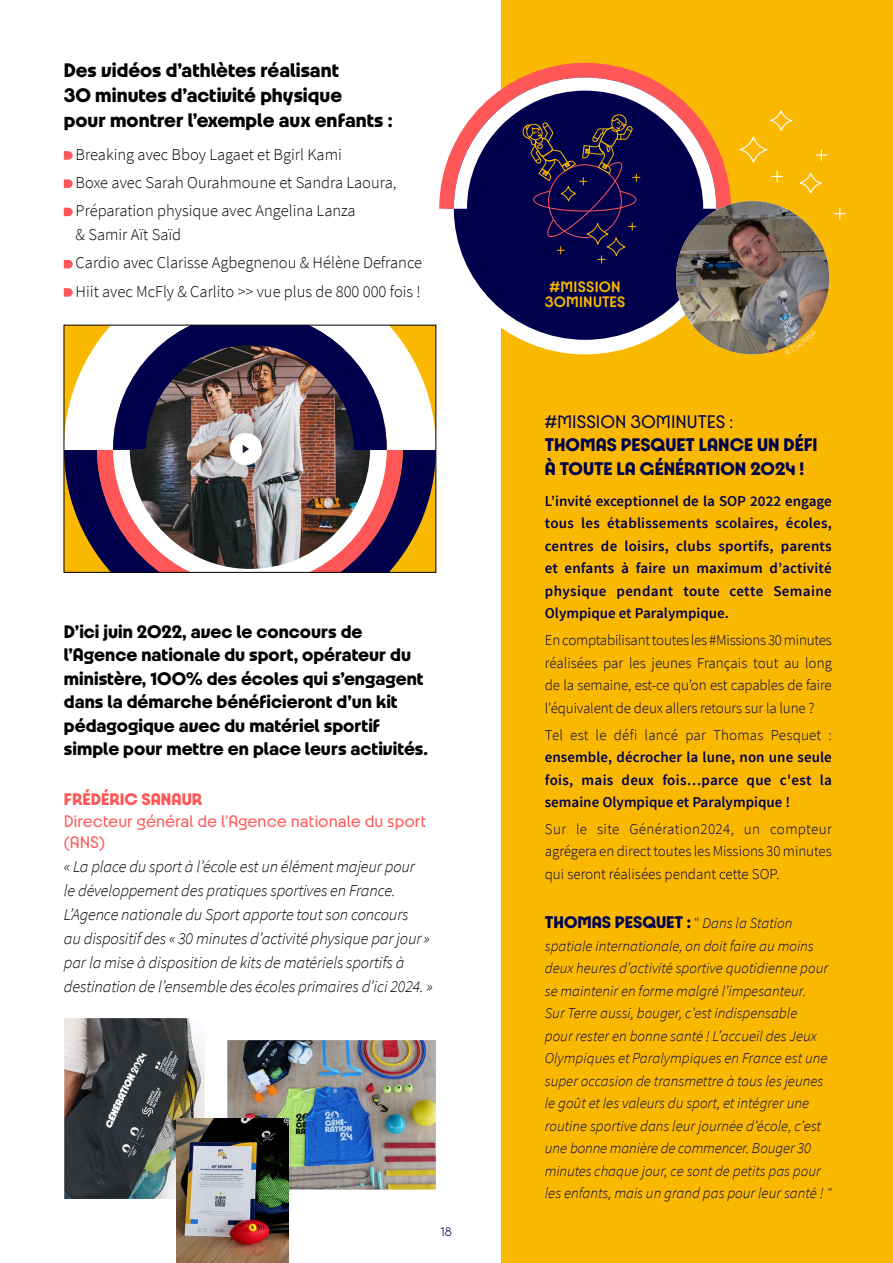
<style>
.page{position:relative;width:893px;height:1263px;background:#fff}
.page>*{position:absolute;margin:0;border:0;box-sizing:border-box;transform-origin:0 0}
.Texte_courant{font:700 21px/25.2px "Paris 2024";color:#000}
.Texte_courant-2{font:700 19.5px/23.4px "Paris 2024";color:#000}
.Texte_courant-3{font:700 19.5px/23.7px "Paris 2024";color:#00004d}
.Texte_courant-4{font:18px/21.6px "Paris 2024";color:#ff5757}
.Texte_courant-5{font:700 18px "Paris 2024";color:#00004d}
.Texte_courant-6{font:italic 300 16.5px/24px "Source Sans Pro";letter-spacing:-.01em;color:#000}
.Texte_courant-7{font:300 16.5px/24px "Source Sans Pro";color:#000}
.Titre_1{font:600 16.2px/15.1px "Paris 2024";letter-spacing:.015em;color:#fab900;text-align:center}
.Texte_courant-8{font:italic 300 15px/22.5px "Source Sans Pro";color:#00004d}
.Texte_courant-9{font:600 15px/22.5px "Source Sans Pro";color:#00004d;text-align:justify}
.Texte_courant-10{font:300 15px/22.5px "Source Sans Pro";letter-spacing:-.01em;color:#00004d;text-align:justify}
.t1{font:300 13.5px "Paris 2024";color:#00004d}
.s1{font-weight:700}
.s2{font-weight:400}
.s3{font-weight:300}
.s4{font-family:"Source Sans Pro";font-weight:300;font-size:15px}
.s5{font-family:"Source Sans Pro";font-weight:300;font-style:italic;font-size:15px}
</style>
<div class="page">
<div style="left:502px;top:0;width:391px;height:1263px;background:#fab900"></div>
<svg style="left:439px;top:63px;width:292px;height:291px"></svg>
<svg style="left:64px;top:151px;width:9px;height:9px"></svg>
<svg style="left:64px;top:179px;width:9px;height:9px"></svg>
<svg style="left:64px;top:208px;width:9px;height:8px"></svg>
<svg style="left:64px;top:260px;width:9px;height:8px"></svg>
<svg style="left:64px;top:288px;width:9px;height:9px"></svg>
<img style="left:676px;top:201px;width:153px;height:153px;border-radius:77px">
<div style="left:739px;top:136px;width:28px;height:27px;border:1px solid #fff;border-radius:50%"></div>
<div style="left:800px;top:172px;width:22px;height:21px;border:1px solid #fff;border-radius:50%"></div>
<div style="left:770px;top:110px;width:22px;height:21px;border:1px solid #fff;border-radius:50%"></div>
<svg style="left:771px;top:171px;width:12px;height:11px"></svg>
<svg style="left:816px;top:149px;width:11px;height:12px"></svg>
<svg style="left:834px;top:208px;width:12px;height:11px"></svg>
<svg style="left:66px;top:450px;width:368px;height:120px;background:#5f462f"></svg>
<svg style="left:66px;top:327px;width:368px;height:95px"></svg>
<img style="left:97px;top:327px;width:306px;height:243px">
<img style="left:66px;top:1019px;width:137px;height:178px">
<div style="left:63px;top:1016px;width:143px;height:184px;border:2px solid #fff"></div>
<img style="left:229px;top:1041px;width:205px;height:147px">
<div style="left:226px;top:1038px;width:211px;height:153px;border:2px solid #fff"></div>
<img style="left:176px;top:1118px;width:113px;height:145px">
<svg style="left:784px;top:330px;width:25px;height:18px"></svg>
<p class="Texte_courant" style="left:64px;top:57px;width:330px">Des vidéos d’athlètes réalisant<br>30 minutes d’activité physique<br>pour montrer l’exemple aux enfants :</p>
<p class="Texte_courant-7" style="left:76px;top:142px;width:268px">Breaking avec Bboy Lagaet et Bgirl Kami</p>
<p class="Texte_courant-7" style="left:76px;top:170px;width:322px">Boxe avec Sarah Ourahmoune et Sandra Laoura,</p>
<p class="Texte_courant-7" style="left:76px;top:199px;width:281px">Préparation physique avec Angelina Lanza &amp; Samir Aït Saïd</p>
<p class="Texte_courant-7" style="left:76px;top:251px;width:348px">Cardio avec Clarisse Agbegnenou &amp; Hélène Defrance</p>
<p class="Texte_courant-7" style="left:76px;top:279px;width:347px">Hiit avec McFly &amp; Carlito &gt;&gt; vue plus de 800 000 fois !</p>
<p class="Texte_courant-2" style="left:64px;top:619px;width:366px">D’ici juin 2022, avec le concours de l’Agence nationale du sport, opérateur du ministère, 100% des écoles qui s’engagent dans la démarche bénéficieront d’un kit pédagogique avec du matériel sportif simple pour mettre en place leurs activités.</p>
<p class="Texte_courant-4" style="left:64px;top:788px;width:364px"><span class="s1">FRÉDÉRIC SANAUR<br></span>Directeur général de l'Agence nationale du sport (ANS)</p>
<p class="Texte_courant-6" style="left:64px;top:855px;width:370px">« La place du sport à l’école est un élément majeur pour<br>le développement des pratiques sportives en France.<br>L’Agence nationale du Sport apporte tout son concours<br>au dispositif des « 30 minutes d’activité physique par jour» par la mise à disposition de kits de matériels sportifs à destination de l’ensemble des écoles primaires d’ici 2024. »</p>
<p class="t1" style="left:441px;top:1224px;width:13px">18</p>
<p class="Titre_1" style="left:545px;top:278px;width:82px">#MISSION<br>30MINUTES</p>
<p class="Texte_courant-3" style="left:545px;top:409px;width:274px"><span class="s2">#MISSION 30MINUTES :<br></span>THOMAS PESQUET LANCE UN DÉFI<br>À TOUTE LA GÉNÉRATION 2024 !</p>
<p class="Texte_courant-9" style="left:545px;top:490px;width:289px">L’invité exceptionnel de la SOP 2022 engage tous les établissements scolaires, écoles, centres de loisirs, clubs sportifs, parents et enfants à faire un maximum d’activité physique pendant toute cette Semaine Olympique et Paralympique.</p>
<p class="Texte_courant-10" style="left:545px;top:629px;width:289px">En comptabilisant toutes les #Missions 30 minutes réalisées par les jeunes Français tout au long de la semaine, est-ce qu’on est capables de faire l'équivalent de deux allers retours sur la lune ?</p>
<p class="Texte_courant-9" style="left:545px;top:724px;width:289px"><span class="s3">Tel est le défi lancé par Thomas Pesquet : </span>ensemble, décrocher la lune, non une seule fois, mais deux fois…parce que c'est la semaine Olympique et Paralympique !</p>
<p class="Texte_courant-10" style="left:545px;top:817px;width:289px">Sur le site Génération2024, un compteur agrégera en direct toutes les Missions 30 minutes qui seront réalisées pendant cette SOP.</p>
<p class="Texte_courant-5" style="left:545px;top:911px;width:249px">THOMAS PESQUET : <span class="s4">"</span> <span class="s5">Dans la Station</span></p>
<p class="Texte_courant-8" style="left:545px;top:934px;width:288px">spatiale internationale, on doit faire au moins deux heures d’activité sportive quotidienne pour se maintenir en forme malgré l’impesanteur.<br>Sur Terre aussi, bouger, c’est indispensable<br>pour rester en bonne santé ! L’accueil des Jeux Olympiques et Paralympiques en France est une super occasion de transmettre à tous les jeunes le goût et les valeurs du sport, et intégrer une routine sportive dans leur journée d’école, c’est une bonne manière de commencer. Bouger 30 minutes chaque jour, ce sont de petits pas pour les enfants, mais un grand pas pour leur santé ! "</p>
</div>
